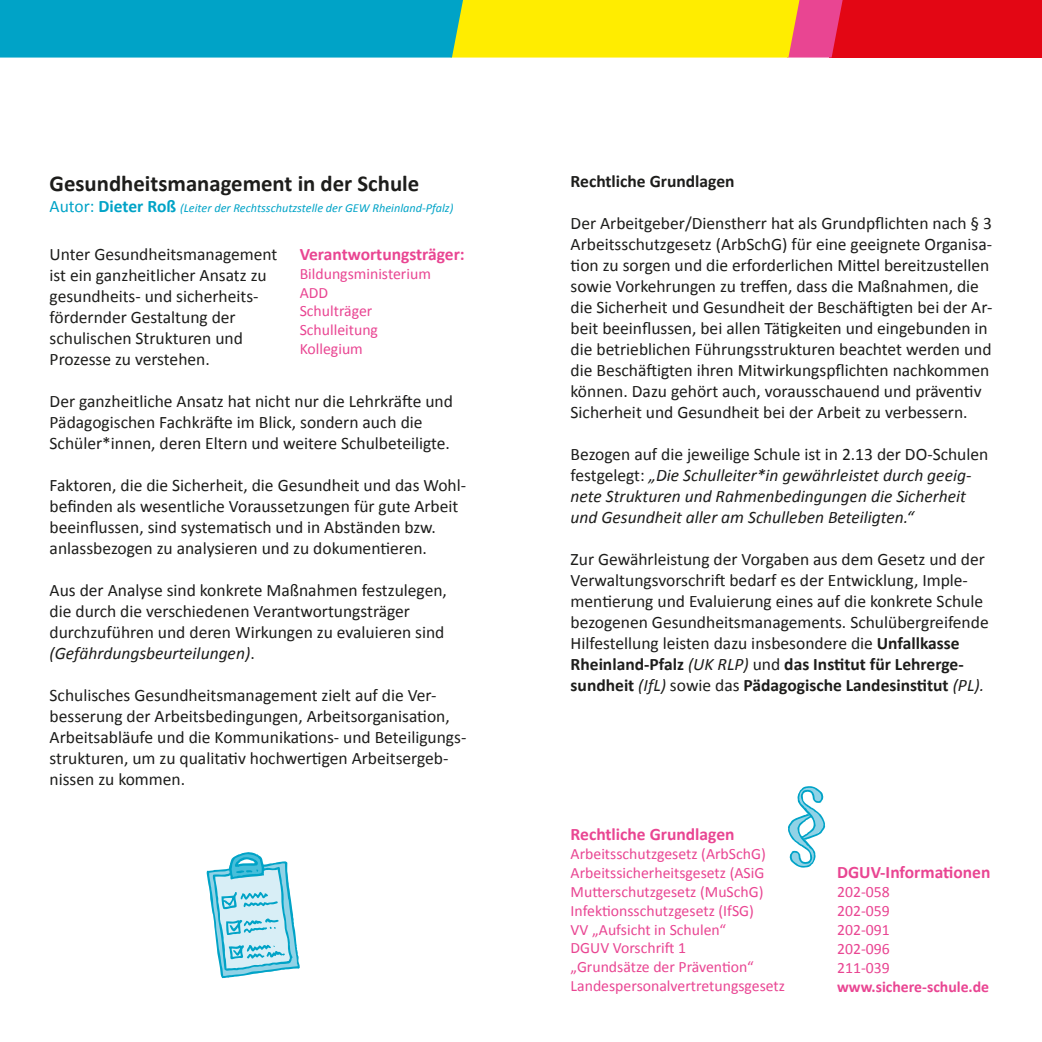
<style>
.page{position:relative;width:1042px;height:1042px;background:#fff}
.page>*{position:absolute;margin:0;border:0;box-sizing:border-box;transform-origin:0 0}
.t1{font:700 22.75px "Calibri";color:#1d1d1b}
.t2{font:17.5px/21px "Calibri";color:#1d1d1b}
.t3{font:italic 17.5px/21px "Calibri";color:#1d1d1b}
.t4{font:700 17.5px "Calibri";color:#e94592}
.t5{font:700 17.5px "Calibri";color:#1d1d1b}
.t6{font:15.75px/18.9px "Calibri";color:#e94592}
.t7{font:700 15.75px "Calibri";color:#e94592}
.t8{font:italic 12.25px "Calibri";color:#00a3c7}
.s1{font-style:normal;font-size:17.5px}
.s2{font-weight:700;font-style:normal;font-size:17.5px}
.s3{font-style:italic}
.s4{font-style:normal}
.s5{font-weight:700}
</style>
<div class="page">
<div style="left:829px;top:0;width:213px;height:58px;background:#e30614"></div>
<svg style="left:0;top:0;width:842px;height:58px;background:#74bb74"></svg>
<svg style="left:206px;top:852px;width:94px;height:126px"></svg>
<svg style="left:788px;top:786px;width:37px;height:81px"></svg>
<h1 class="t1" style="left:50px;top:169px;width:371px">Gesundheitsmanagement in der Schule</h1>
<p class="t8" style="left:50px;top:200px;width:405px"><span class="s1">Autor:</span> <span class="s2">Dieter Roß</span> (Leiter der Rechtsschutzstelle der GEW Rheinland-Pfalz)</p>
<p class="t2" style="left:50px;top:243px;width:229px">Unter Gesundheitsmanagement ist ein ganzheitlicher Ansatz zu gesundheits- und sicherheits&shy;fördernder Gestaltung der schulischen Strukturen und<br>Prozesse zu verstehen.</p>
<p class="t2" style="left:50px;top:390px;width:405px">Der ganzheitliche Ansatz hat nicht nur die Lehrkräfte und<br>Pädagogischen Fachkräfte im Blick, sondern auch die<br>Schüler*innen, deren Eltern und weitere Schulbeteiligte.</p>
<p class="t2" style="left:50px;top:474px;width:418px">Faktoren, die die Sicherheit, die Gesundheit und das Wohl&shy;befinden als wesentliche Voraussetzungen für gute Arbeit beeinflussen, sind systematisch und in Abständen bzw. anlassbezogen zu analysieren und zu dokumentieren.</p>
<p class="t2" style="left:50px;top:579px;width:399px">Aus der Analyse sind konkrete Maßnahmen festzulegen, die durch die verschiedenen Verantwortungsträger durchzuführen und deren Wirkungen zu evaluieren sind <span class="s3">(Gefährdungsbeurteilungen)</span>.</p>
<p class="t2" style="left:50px;top:684px;width:418px">Schulisches Gesundheitsmanagement zielt auf die Ver&shy;besserung der Arbeitsbedingungen, Arbeitsorganisation, Arbeitsabläufe und die Kommunikations- und Beteiligungs&shy;strukturen, um zu qualitativ hochwertigen Arbeitsergeb&shy;nissen zu kommen.</p>
<p class="t4" style="left:300px;top:243px;width:166px">Verantwortungsträger:</p>
<p class="t6" style="left:300px;top:263px;width:133px">Bildungsministerium<br>ADD<br>Schulträger<br>Schulleitung<br>Kollegium</p>
<p class="t5" style="left:570px;top:170px;width:165px">Rechtliche Grundlagen</p>
<p class="t2" style="left:570px;top:212px;width:423px">Der Arbeitgeber/Dienstherr hat als Grundpflichten nach § 3<br>Arbeitsschutzgesetz (ArbSchG) für eine geeignete Organisa&shy;tion zu sorgen und die erforderlichen Mittel bereitzustellen sowie Vorkehrungen zu treffen, dass die Maßnahmen, die die Sicherheit und Gesundheit der Beschäftigten bei der Ar&shy;beit beeinflussen, bei allen Tätigkeiten und eingebunden in die betrieblichen Führungsstrukturen beachtet werden und die Beschäftigten ihren Mitwirkungspflichten nachkommen können. Dazu gehört auch, vorausschauend und präventiv Sicherheit und Gesundheit bei der Arbeit zu verbessern.</p>
<p class="t3" style="left:570px;top:443px;width:419px"><span class="s4">Bezogen auf die jeweilige Schule ist in 2.13 der DO-Schulen festgelegt:</span> „Die Schulleiter*in gewährleistet durch geeig&shy;nete Strukturen und Rahmenbedingungen die Sicherheit und Gesundheit aller am Schulleben Beteiligten.“</p>
<p class="t2" style="left:570px;top:548px;width:420px">Zur Gewährleistung der Vorgaben aus dem Gesetz und der Verwaltungsvorschrift bedarf es der Entwicklung, Imple&shy;mentierung und Evaluierung eines auf die konkrete Schule bezogenen Gesundheitsmanagements. Schulübergreifende Hilfestellung leisten dazu insbesondere die <span class="s5">Unfallkasse Rheinland-Pfalz</span> <span class="s3">(UK RLP)</span> und <span class="s5">das Institut für Lehrerge&shy;sundheit</span> <span class="s3">(IfL)</span> sowie das <span class="s5">Pädagogische Landesinstitut</span> <span class="s3">(PL).</span></p>
<p class="t4" style="left:570px;top:823px;width:165px">Rechtliche Grundlagen</p>
<p class="t6" style="left:570px;top:843px;width:216px">Arbeitsschutzgesetz (ArbSchG)<br>Arbeitssicherheitsgesetz (ASiG<br>Mutterschutzgesetz (MuSchG)<br>Infektionsschutzgesetz (IfSG)<br>VV „Aufsicht in Schulen“<br>DGUV Vorschrift 1<br>„Grundsätze der Prävention“<br>Landespersonalvertretungsgesetz</p>
<p class="t4" style="left:837px;top:861px;width:155px">DGUV-Informationen</p>
<p class="t6" style="left:837px;top:881px;width:54px;text-align:justify">202-058<br>202-059<br>202-091<br>202-096<br>211-039</p>
<p class="t7" style="left:837px;top:976px;width:154px">www.sichere-schule.de</p>
</div>
